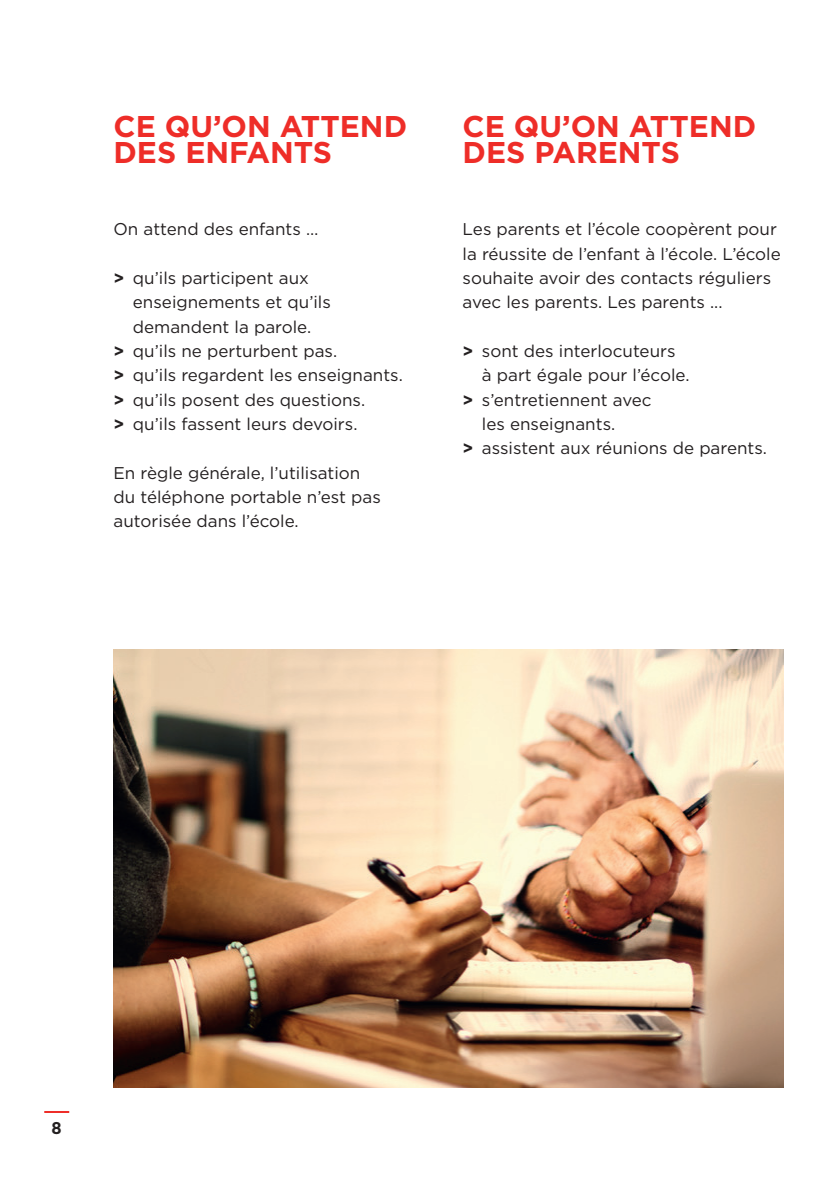
<style>
.page{position:relative;width:840px;height:1191px;background:#fff}
.page>*{position:absolute;margin:0;border:0;box-sizing:border-box;transform-origin:0 0}
.t1{font:700 30px/26px "Gotham";color:#ee2d28}
.t2{font:17px/24.4px "Gotham";color:#231f20}
.t3{font:700 17px "Gotham";color:#231f20}
.s1{font-weight:700}
</style>
<div class="page">
<img style="left:113px;top:649px;width:669px;height:438px">
<hr style="left:44px;top:1111px;width:25px;height:2px;background:#ee2d28">
<h1 class="t1" style="left:113px;top:114px;width:295px">CE QU’ON ATTEND<br>DES ENFANTS</h1>
<p class="t2" style="left:113px;top:217px;width:206px">On attend des enfants …</p>
<p class="t2" style="left:113px;top:265px;width:197px"><span class="s1">&gt;</span> qu’ils participent aux</p>
<p class="t2" style="left:133px;top:290px;width:199px">enseignements et qu’ils</p>
<p class="t2" style="left:133px;top:314px;width:180px">demandent la parole.</p>
<p class="t2" style="left:113px;top:338px;width:225px"><span class="s1">&gt;</span> qu’ils ne perturbent pas.</p>
<p class="t2" style="left:113px;top:363px;width:291px"><span class="s1">&gt;</span> qu’ils regardent les enseignants.</p>
<p class="t2" style="left:113px;top:387px;width:253px"><span class="s1">&gt;</span> qu’ils posent des questions.</p>
<p class="t2" style="left:113px;top:411px;width:245px"><span class="s1">&gt;</span> qu’ils fassent leurs devoirs.</p>
<p class="t2" style="left:113px;top:460px;width:269px">En règle générale, l’utilisation du téléphone portable n’est pas autorisée dans l’école.</p>
<h1 class="t1" style="left:462px;top:114px;width:295px">CE QU’ON ATTEND<br>DES PARENTS</h1>
<p class="t2" style="left:462px;top:217px;width:319px">Les parents et l’école coopèrent pour la réussite de l’enfant à l’école. L’école souhaite avoir des contacts réguliers avec les parents. Les parents ...</p>
<p class="t2" style="left:462px;top:338px;width:214px"><span class="s1">&gt;</span> sont des interlocuteurs</p>
<p class="t2" style="left:481px;top:363px;width:209px">à part égale pour l’école.</p>
<p class="t2" style="left:462px;top:387px;width:190px"><span class="s1">&gt;</span> s’entretiennent avec</p>
<p class="t2" style="left:481px;top:411px;width:135px">les enseignants.</p>
<p class="t2" style="left:462px;top:436px;width:306px"><span class="s1">&gt;</span> assistent aux réunions de parents.</p>
<p class="t3" style="left:52px;top:1116px;width:12px">8</p>
</div>
